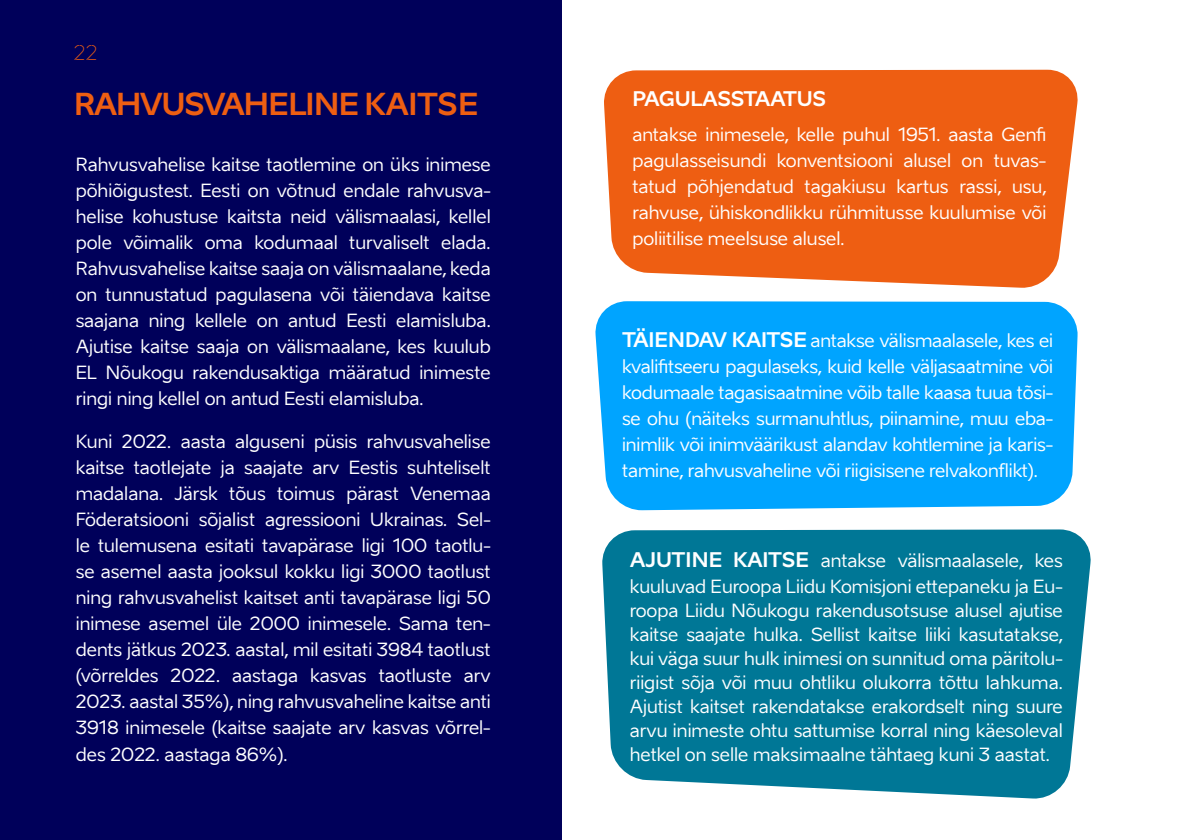
<style>
.page{position:relative;width:1191px;height:840px;background:#fff}
.page>*{position:absolute;margin:0;border:0;box-sizing:border-box;transform-origin:0 0}
.t1{font:700 30px "Aino";letter-spacing:-.025em;color:#ee5e12}
.t2{font:700 20px "Aino";letter-spacing:-.02em;color:#fff}
.t3{font:20px "Aino Headline";color:#ee5e12}
.t4{font:18px/26px "Aino";color:#fff;text-align:justify}
.s1{font-weight:700;font-size:20px}
</style>
<div class="page">
<svg style="left:602px;top:529px;width:489px;height:270px;background:#13819e"></svg>
<div style="left:0;top:0;width:561px;height:839px;background:#00005a"></div>
<svg style="left:604px;top:70px;width:474px;height:218px;background:#ef6923"></svg>
<div style="left:595px;top:301px;width:483px;height:209px;background:#00a4ff"></div>
<p class="t3" style="left:73px;top:40px;width:26px">22</p>
<h1 class="t1" style="left:74px;top:85px;width:406px">RAHVUSVAHELINE KAITSE</h1>
<p class="t4" style="left:76px;top:151px;width:416px">Rahvusvahelise kaitse taotlemine on üks inimese põhiõigustest. Eesti on võtnud endale rahvusva&shy;helise kohustuse kaitsta neid välismaalasi, kellel pole võimalik oma kodumaal turvaliselt elada.<br>Rahvusvahelise kaitse saaja on välismaalane, keda on tunnustatud pagulasena või täiendava kaitse saajana ning kellele on antud Eesti elamisluba.<br>Ajutise kaitse saaja on välismaalane, kes kuulub EL Nõukogu rakendusaktiga määratud inimeste ringi ning kellel on antud Eesti elamisluba.</p>
<p class="t4" style="left:76px;top:428px;width:416px">Kuni 2022. aasta alguseni püsis rahvusvahelise kaitse taotlejate ja saajate arv Eestis suhteliselt madalana. Järsk tõus toimus pärast Venemaa Föderatsiooni sõjalist agressiooni Ukrainas. Sel&shy;le tulemusena esitati tavapärase ligi 100 taotlu&shy;se asemel aasta jooksul kokku ligi 3000 taotlust ning rahvusvahelist kaitset anti tavapärase ligi 50 inimese asemel üle 2000 inimesele. Sama ten&shy;dents jätkus 2023. aastal, mil esitati 3984 taotlust (võrreldes 2022. aastaga kasvas taotluste arv 2023. aastal 35%), ning rahvusvaheline kaitse anti 3918 inimesele (kaitse saajate arv kasvas võrrel&shy;des 2022. aastaga 86%).</p>
<p class="t2" style="left:632px;top:86px;width:195px">PAGULASSTAATUS</p>
<p class="t4" style="left:632px;top:121px;width:415px">antakse inimesele, kelle puhul 1951. aasta Genfi pagulasseisundi konventsiooni alusel on tuvas&shy;tatud põhjendatud tagakiusu kartus rassi, usu, rahvuse, ühiskondlikku rühmitusse kuulumise või poliitilise meelsuse alusel.</p>
<p class="t4" style="left:622px;top:327px;width:432px"><span class="s1">TÄIENDAV KAITSE</span> antakse välismaalasele, kes ei kvalifitseeru pagulaseks, kuid kelle väljasaatmine või kodumaale tagasisaatmine võib talle kaasa tuua tõsi&shy;se ohu (näiteks surmanuhtlus, piinamine, muu eba&shy;inimlik või inimväärikust alandav kohtlemine ja karis&shy;tamine, rahvusvaheline või riigisisene relvakonflikt).</p>
<p class="t4" style="left:629px;top:547px;width:434px"><span class="s1">AJUTINE KAITSE</span> antakse välismaalasele, kes kuuluvad Euroopa Liidu Komisjoni ettepaneku ja Eu-</p>
<p class="t4" style="left:629px;top:598px;width:435px;line-height:24px">roopa Liidu Nõukogu rakendusotsuse alusel ajutise kaitse saajate hulka. Sellist kaitse liiki kasutatakse, kui väga suur hulk inimesi on sunnitud oma päritolu&shy;riigist sõja või muu ohtliku olukorra tõttu lahkuma.<br>Ajutist kaitset rakendatakse erakordselt ning suure arvu inimeste ohtu sattumise korral ning käesoleval hetkel on selle maksimaalne tähtaeg kuni 3 aastat.</p>
</div>
